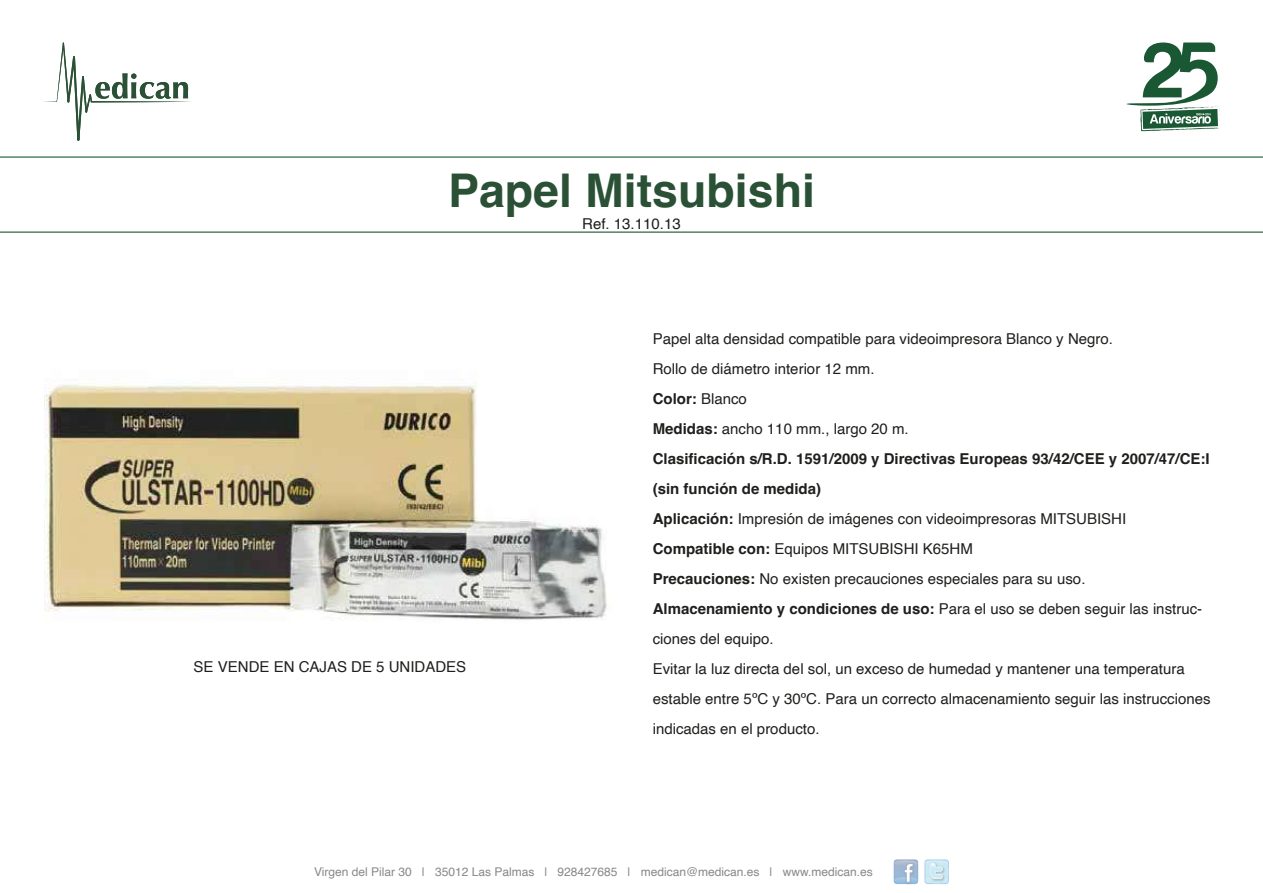
<style>
.page{position:relative;width:1263px;height:893px;background:#fff}
.page>*{position:absolute;margin:0;border:0;box-sizing:border-box;transform-origin:0 0}
.t1{font:700 46.5px "Helvetica";color:#2a5135}
.t2{font:15px/30px "Helvetica";color:#1f1f1d}
.t3{font:12px "Helvetica";color:#888887}
.s1{font-weight:700}
</style>
<div class="page">
<svg style="left:44px;top:42px;width:147px;height:99px"></svg>
<svg style="left:1126px;top:43px;width:94px;height:88px"></svg>
<svg style="left:894px;top:859px;width:24px;height:25px"></svg>
<svg style="left:924px;top:859px;width:25px;height:25px"></svg>
<hr style="left:0;top:232px;width:1263px;height:1px;background:#1a5733">
<hr style="left:0;top:156px;width:1263px;height:2px;background:#1a5733">
<img style="left:45px;top:379px;width:562px;height:241px">
<h1 class="t1" style="left:448px;top:162px;width:368px">Papel Mitsubishi</h1>
<p class="t2" style="left:582px;top:209px;width:100px">Ref. 13.110.13</p>
<p class="t2" style="left:194px;top:652px;width:274px">SE VENDE EN CAJAS DE 5 UNIDADES</p>
<p class="t2" style="left:653px;top:324px;width:559px">Papel alta densidad compatible para videoimpresora Blanco y Negro.<br>Rollo de diámetro interior 12 mm.<br><span class="s1">Color:</span> Blanco<br><span class="s1">Medidas:</span> ancho 110 mm., largo 20 m.<br><span class="s1">Clasificación s/R.D. 1591/2009 y Directivas Europeas 93/42/CEE y 2007/47/CE:I (sin función de medida)<br>Aplicación:</span> Impresión de imágenes con videoimpresoras MITSUBISHI <span class="s1">Compatible con:</span> Equipos MITSUBISHI K65HM<br><span class="s1">Precauciones:</span> No existen precauciones especiales para su uso.<br><span class="s1">Almacenamiento y condiciones de uso:</span> Para el uso se deben seguir las instruc&shy;ciones del equipo.<br>Evitar la luz directa del sol, un exceso de humedad y mantener una temperatura estable entre 5ºC y 30ºC. Para un correcto almacenamiento seguir las instrucciones indicadas en el producto.</p>
<p class="t3" style="left:314px;top:862px;width:560px">Virgen del Pilar 30 | 35012 Las Palmas | 928427685 | medican@medican.es | www.medican.es</p>
</div>
